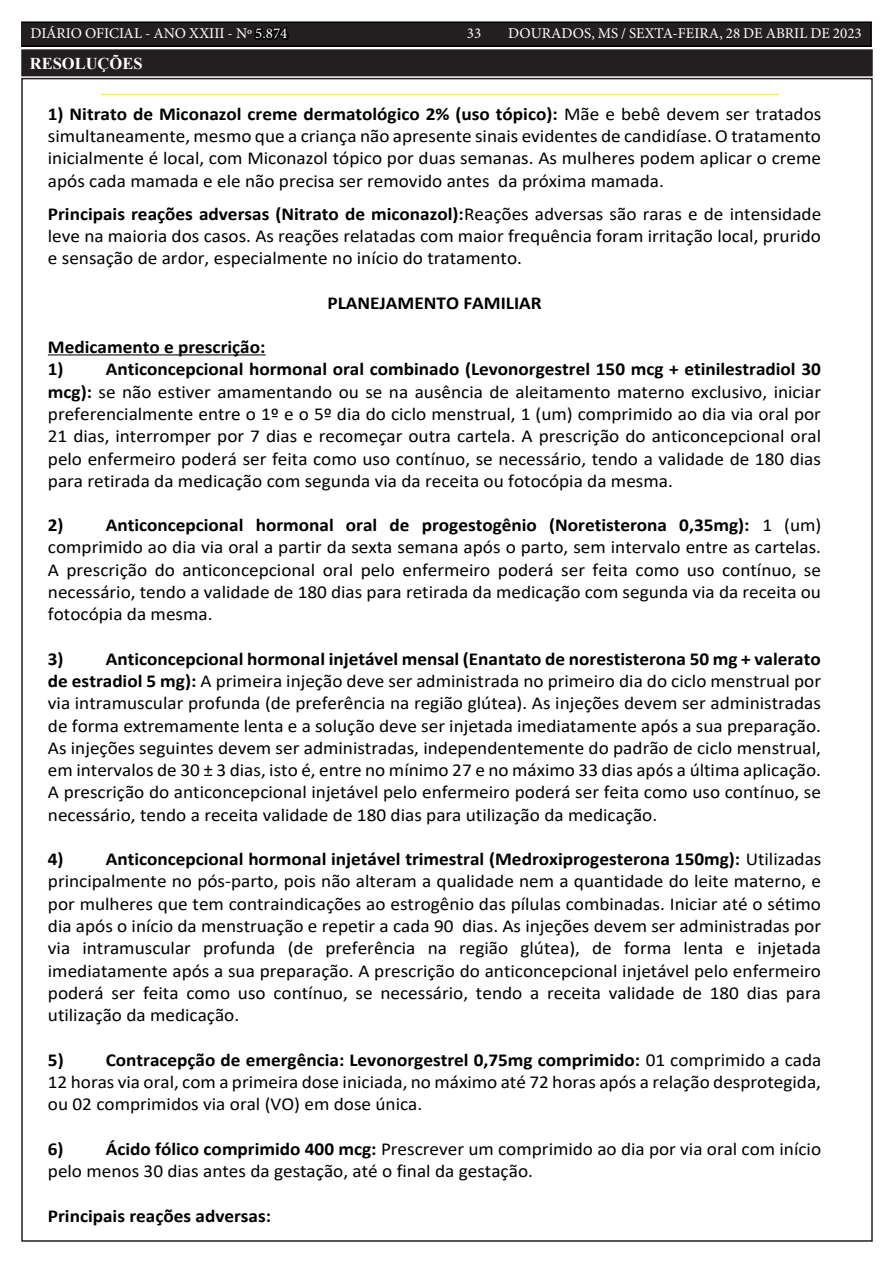
<style>
.page{position:relative;width:893px;height:1263px;background:#fff}
.page>*{position:absolute;margin:0;border:0;box-sizing:border-box;transform-origin:0 0}
.t1{font:18.3px/22.4px "Calibri";color:#000;text-align:justify;scale:1.06 1}
.t2{font:700 18.3px "Calibri";color:#000;scale:1.06 1}
.t3{font:700 16.5px "Times New Roman";color:#fff}
.t4{font:15px "Minion Pro";color:#fff}
.s1{color:#000}
.s2{font-weight:700}
</style>
<div class="page">
<div style="left:21px;top:22px;width:850px;height:24px;background:#231f20"></div>
<div style="left:21px;top:21px;width:851px;height:26px;border:2px solid #000"></div>
<div style="left:23px;top:51px;width:848px;height:23px;background:#231f20"></div>
<div style="left:21px;top:49px;width:852px;height:27px;border:4px solid #231f20"></div>
<hr style="left:48px;top:354px;width:218px;height:1px;background:#000">
<p class="t4" style="left:31px;top:24px;width:258px">DIÁRIO OFICIAL - ANO XXIII - Nº <span class="s1">5.874</span></p>
<p class="t4" style="left:467px;top:24px;width:16px">33</p>
<p class="t4" style="left:508px;top:24px;width:355px">DOURADOS, MS / SEXTA-FEIRA, 28 DE ABRIL DE 2023</p>
<p class="t3" style="left:30px;top:52px;width:114px">RESOLUÇÕES</p>
<p class="t1" style="left:48px;top:102px;width:731px"><span class="s2">1) Nitrato de Miconazol creme dermatológico 2% (uso tópico):</span> Mãe e bebê devem ser tratados simultaneamente, mesmo que a criança não apresente sinais evidentes de candidíase. O tratamento inicialmente é local, com Miconazol tópico por duas semanas. As mulheres podem aplicar o creme após cada mamada e ele não precisa ser removido antes da próxima mamada.</p>
<p class="t1" style="left:48px;top:202px;width:731px"><span class="s2">Principais reações adversas (Nitrato de miconazol):</span>Reações adversas são raras e de intensidade leve na maioria dos casos. As reações relatadas com maior frequência foram irritação local, prurido e sensação de ardor, especialmente no início do tratamento.</p>
<p class="t2" style="left:327px;top:290px;width:204px">PLANEJAMENTO FAMILIAR</p>
<p class="t2" style="left:48px;top:334px;width:207px">Medicamento e prescrição:</p>
<p class="t1" style="left:48px;top:358px;width:731px"><span class="s2">1) Anticoncepcional hormonal oral combinado (Levonorgestrel 150 mcg + etinilestradiol 30 mcg):</span> se não estiver amamentando ou se na ausência de aleitamento materno exclusivo, iniciar preferencialmente entre o 1º e o 5º dia do ciclo menstrual, 1 (um) comprimido ao dia via oral por 21 dias, interromper por 7 dias e recomeçar outra cartela. A prescrição do anticoncepcional oral pelo enfermeiro poderá ser feita como uso contínuo, se necessário, tendo a validade de 180 dias para retirada da medicação com segunda via da receita ou fotocópia da mesma.</p>
<p class="t1" style="left:48px;top:513px;width:731px"><span class="s2">2) Anticoncepcional hormonal oral de progestogênio (Noretisterona 0,35mg):</span> 1 (um) comprimido ao dia via oral a partir da sexta semana após o parto, sem intervalo entre as cartelas.<br>A prescrição do anticoncepcional oral pelo enfermeiro poderá ser feita como uso contínuo, se necessário, tendo a validade de 180 dias para retirada da medicação com segunda via da receita ou fotocópia da mesma.</p>
<p class="t1" style="left:48px;top:647px;width:731px"><span class="s2">3) Anticoncepcional hormonal injetável mensal (Enantato de norestisterona 50 mg + valerato de estradiol 5 mg):</span> A primeira injeção deve ser administrada no primeiro dia do ciclo menstrual por via intramuscular profunda (de preferência na região glútea). As injeções devem ser administradas de forma extremamente lenta e a solução deve ser injetada imediatamente após a sua preparação.<br>As injeções seguintes devem ser administradas, independentemente do padrão de ciclo menstrual, em intervalos de 30 ± 3 dias, isto é, entre no mínimo 27 e no máximo 33 dias após a última aplicação.<br>A prescrição do anticoncepcional injetável pelo enfermeiro poderá ser feita como uso contínuo, se necessário, tendo a receita validade de 180 dias para utilização da medicação.</p>
<p class="t1" style="left:48px;top:847px;width:731px"><span class="s2">4) Anticoncepcional hormonal injetável trimestral (Medroxiprogesterona 150mg):</span> Utilizadas principalmente no pós-parto, pois não alteram a qualidade nem a quantidade do leite materno, e por mulheres que tem contraindicações ao estrogênio das pílulas combinadas. Iniciar até o sétimo dia após o início da menstruação e repetir a cada 90 dias. As injeções devem ser administradas por via intramuscular profunda (de preferência na região glútea), de forma lenta e injetada imediatamente após a sua preparação. A prescrição do anticoncepcional injetável pelo enfermeiro poderá ser feita como uso contínuo, se necessário, tendo a receita validade de 180 dias para utilização da medicação.</p>
<p class="t1" style="left:48px;top:1048px;width:731px"><span class="s2">5) Contracepção de emergência: Levonorgestrel 0,75mg comprimido:</span> 01 comprimido a cada 12 horas via oral, com a primeira dose iniciada, no máximo até 72 horas após a relação desprotegida, ou 02 comprimidos via oral (VO) em dose única.</p>
<p class="t1" style="left:48px;top:1137px;width:731px"><span class="s2">6) Ácido fólico comprimido 400 mcg:</span> Prescrever um comprimido ao dia por via oral com início pelo menos 30 dias antes da gestação, até o final da gestação.</p>
<p class="t2" style="left:48px;top:1203px;width:212px">Principais reações adversas:</p>
</div>
